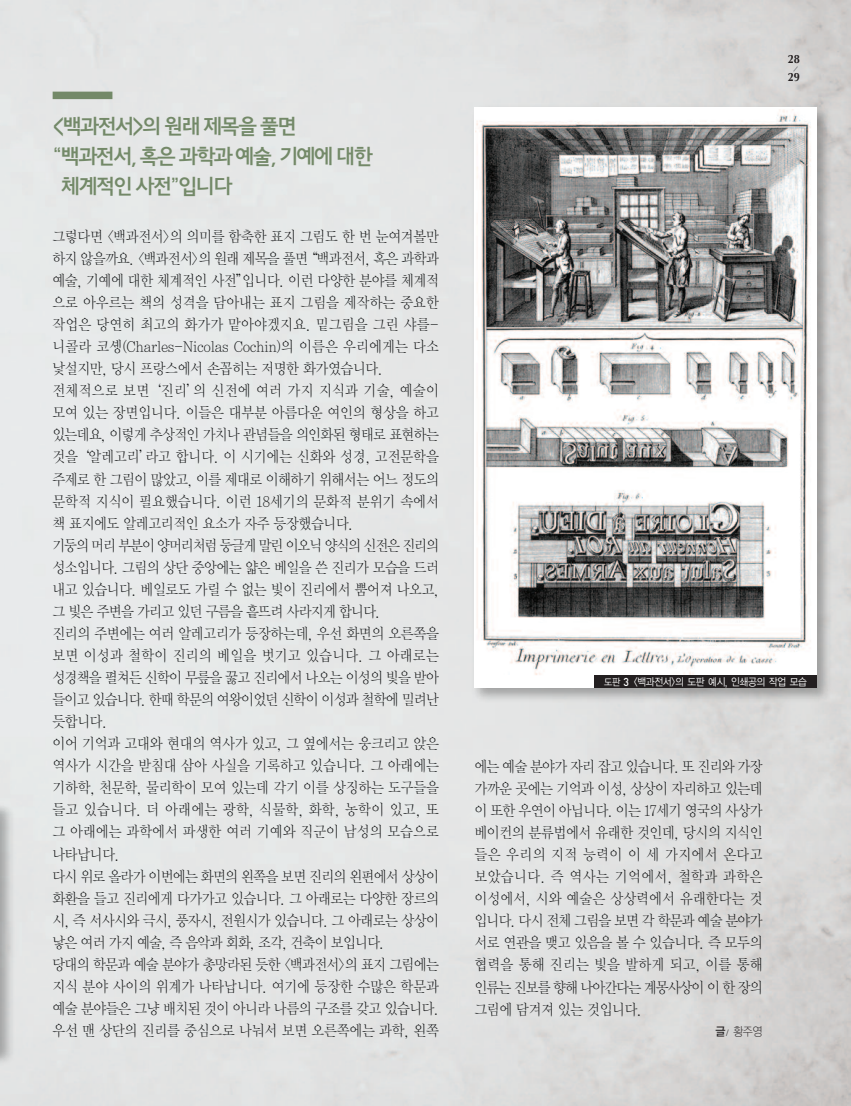
<style>
.page{position:relative;width:851px;height:1106px;background:#fff}
.page>*{position:absolute;margin:0;border:0;box-sizing:border-box;transform-origin:0 0}
.t1{font:21px "Jeju Gothic OTF";letter-spacing:-.085em;color:#738968}
.t2{font:15px/22px "Y Mj O11";letter-spacing:-.075em;color:#0e1011;scale:.9 1}
.t3{font:12px "YGO11";color:#231f20;scale:.9 1}
.t4{font:700 12px/18px "Optima";color:#231f20;scale:.92 1}
.t5{font:10.5px "YGO12";letter-spacing:-.1em;color:#fff;scale:.9 1}
.s1{font-size:9.9px}
.s2{font-family:"DIN";font-weight:500;font-size:11.4px}
.s3{font-family:"YGO13"}
.s4{font-family:"YGO12";font-size:7.5px}
</style>
<div class="page">
<svg style="left:792px;top:66px;width:6px;height:6px"></svg>
<img style="left:467px;top:101px;width:368px;height:605px">
<img style="left:475px;top:109px;width:340px;height:567px">
<div style="left:594px;top:675px;width:222px;height:12px;background:#231f20"></div>
<div style="left:53px;top:92px;width:59px;height:7px;background:#738968"></div>
<h1 class="t1" style="left:53px;top:117px;width:245px">&lt;백과전서&gt;의 원래 제목을 풀면</h1>
<h1 class="t1" style="left:53px;top:147px;width:321px">“백과전서, 혹은 과학과 예술, 기예에 대한</h1>
<h1 class="t1" style="left:61px;top:177px;width:173px">체계적인 사전”입니다</h1>
<p class="t2" style="left:52px;top:226px;width:431px">그렇다면 &lt;백과전서&gt;의 의미를 함축한 표지 그림도 한 번 눈여겨볼만 하지 않을까요. &lt;백과전서&gt;의 원래 제목을 풀면“백과전서, 혹은 과학과 예술, 기예에 대한 체계적인 사전”입니다. 이런 다양한 분야를 체계적 으로 아우르는 책의 성격을 담아내는 표지 그림을 제작하는 중요한 작업은 당연히 최고의 화가가 맡아야겠지요. 밑그림을 그린 샤를-니콜라 코솅(Charles-Nicolas Cochin)의 이름은 우리에게는 다소 낯설지만, 당시 프랑스에서 손꼽히는 저명한 화가였습니다. 전체적으로 보면‘진리’의 신전에 여러 가지 지식과 기술, 예술이 모여 있는 장면입니다. 이들은 대부분 아름다운 여인의 형상을 하고 있는데요, 이렇게 추상적인 가치나 관념들을 의인화된 형태로 표현하는 것을‘알레고리’라고 합니다. 이 시기에는 신화와 성경, 고전문학을 주제로 한 그림이 많았고, 이를 제대로 이해하기 위해서는 어느 정도의 문학적 지식이 필요했습니다. 이런 18세기의 문화적 분위기 속에서 책 표지에도 알레고리적인 요소가 자주 등장했습니다.<br>기둥의 머리 부분이 양머리처럼 둥글게 말린 이오닉 양식의 신전은 진리의 성소입니다. 그림의 상단 중앙에는 얇은 베일을 쓴 진리가 모습을 드러 내고 있습니다. 베일로도 가릴 수 없는 빛이 진리에서 뿜어져 나오고, 그 빛은 주변을 가리고 있던 구름을 흩뜨려 사라지게 합니다.<br>진리의 주변에는 여러 알레고리가 등장하는데, 우선 화면의 오른쪽을 보면 이성과 철학이 진리의 베일을 벗기고 있습니다. 그 아래로는 성경책을 펼쳐든 신학이 무릎을 꿇고 진리에서 나오는 이성의 빛을 받아 들이고 있습니다. 한때 학문의 여왕이었던 신학이 이성과 철학에 밀려난 듯합니다.<br>이어 기억과 고대와 현대의 역사가 있고, 그 옆에서는 웅크리고 앉은 역사가 시간을 받침대 삼아 사실을 기록하고 있습니다. 그 아래에는 기하학, 천문학, 물리학이 모여 있는데 각기 이를 상징하는 도구들을 들고 있습니다. 더 아래에는 광학, 식물학, 화학, 농학이 있고, 또 그 아래에는 과학에서 파생한 여러 기예와 직군이 남성의 모습으로 나타납니다.<br>다시 위로 올라가 이번에는 화면의 왼쪽을 보면 진리의 왼편에서 상상이 화환을 들고 진리에게 다가가고 있습니다. 그 아래로는 다양한 장르의 시, 즉 서사시와 극시, 풍자시, 전원시가 있습니다. 그 아래로는 상상이 낳은 여러 가지 예술, 즉 음악과 회화, 조각, 건축이 보입니다.<br>당대의 학문과 예술 분야가 총망라된 듯한 &lt;백과전서&gt;의 표지 그림에는 지식 분야 사이의 위계가 나타납니다. 여기에 등장한 수많은 학문과 예술 분야들은 그냥 배치된 것이 아니라 나름의 구조를 갖고 있습니다. 우선 맨 상단의 진리를 중심으로 나눠서 보면 오른쪽에는 과학, 왼쪽</p>
<p class="t4" style="left:787px;top:50px;width:15px">28<br>29</p>
<p class="t5" style="left:603px;top:676px;width:228px"><span class="s1">도판</span> <span class="s2">3</span> &lt;백과전서&gt;의 도판 예시, 인쇄공의 작업 모습</p>
<p class="t2" style="left:474px;top:756px;width:322px;text-align:justify">에는 예술 분야가 자리 잡고 있습니다. 또 진리와 가장 가까운 곳에는 기억과 이성, 상상이 자리하고 있는데 이 또한 우연이 아닙니다. 이는 17세기 영국의 사상가 베이컨의 분류법에서 유래한 것인데, 당시의 지식인 들은 우리의 지적 능력이 이 세 가지에서 온다고 보았습니다. 즉 역사는 기억에서, 철학과 과학은 이성에서, 시와 예술은 상상력에서 유래한다는 것 입니다. 다시 전체 그림을 보면 각 학문과 예술 분야가 서로 연관을 맺고 있음을 볼 수 있습니다. 즉 모두의 협력을 통해 진리는 빛을 발하게 되고, 이를 통해 인류는 진보를 향해 나아간다는 계몽사상이 이 한 장의 그림에 담겨져 있는 것입니다.</p>
<p class="t3" style="left:715px;top:1025px;width:55px"><span class="s3">글</span><span class="s4">/</span> 황주영</p>
</div>
